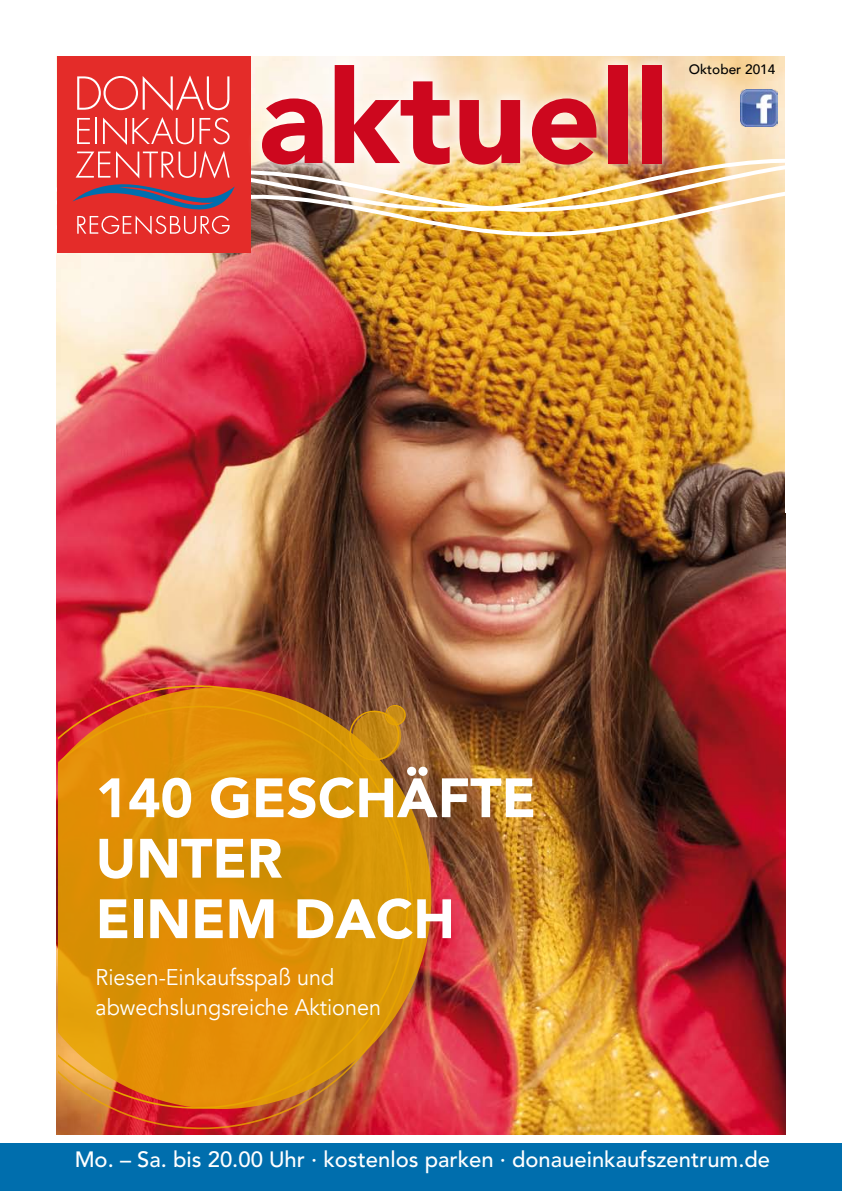
<style>
.page{position:relative;width:842px;height:1191px;background:#fff}
.page>*{position:absolute;margin:0;border:0;box-sizing:border-box;transform-origin:0 0}
.t1{font:900 129.6px "Avenir LT Std";color:#cd071e}
.t2{font:900 54.8px/60.4px "Avenir LT Std";color:#fff}
.t3{font:22.6px/30.2px "Avenir";color:#fff;scale:.95 1}
.t4{font:500 22px "Avenir LT Std";color:#fff}
.t5{font:500 13.6px "Avenir";color:#000}
</style>
<div class="page">
<div style="left:0;top:1143px;width:842px;height:48px;background:#006ead"></div>
<img style="left:57px;top:57px;width:728px;height:1077px">
<img style="left:740px;top:90px;width:37px;height:37px">
<img style="left:56px;top:216px;width:729px;height:25px">
<img style="left:56px;top:148px;width:729px;height:68px">
<div style="left:57px;top:57px;width:193px;height:196px;background:#e42c29"></div>
<svg style="left:77px;top:75px;width:152px;height:36px"></svg>
<svg style="left:72px;top:117px;width:163px;height:117px"></svg>
<div style="left:247px;top:49px;width:431px;height:131px;background:#fff;opacity:.75"></div>
<img style="left:58px;top:657px;width:403px;height:475px">
<svg style="left:345px;top:704px;width:62px;height:61px;background:#bb801a"></svg>
<h1 class="t1" style="left:258px;top:39px;width:412px">AKTUELL</h1>
<p class="t5" style="left:689px;top:57px;width:88px">Oktober 2014</p>
<h2 class="t2" style="left:96px;top:767px;width:442px">140 GESCHÄFTE<br>UNTER<br>EINEM DACH</h2>
<p class="t3" style="left:96px;top:962px;width:302px">Riesen-Einkaufsspaß und abwechslungsreiche Aktionen</p>
<p class="t4" style="left:75px;top:1146px;width:697px">Mo. – Sa. bis 20.00 Uhr · kostenlos parken · donaueinkaufszentrum.de</p>
</div>
